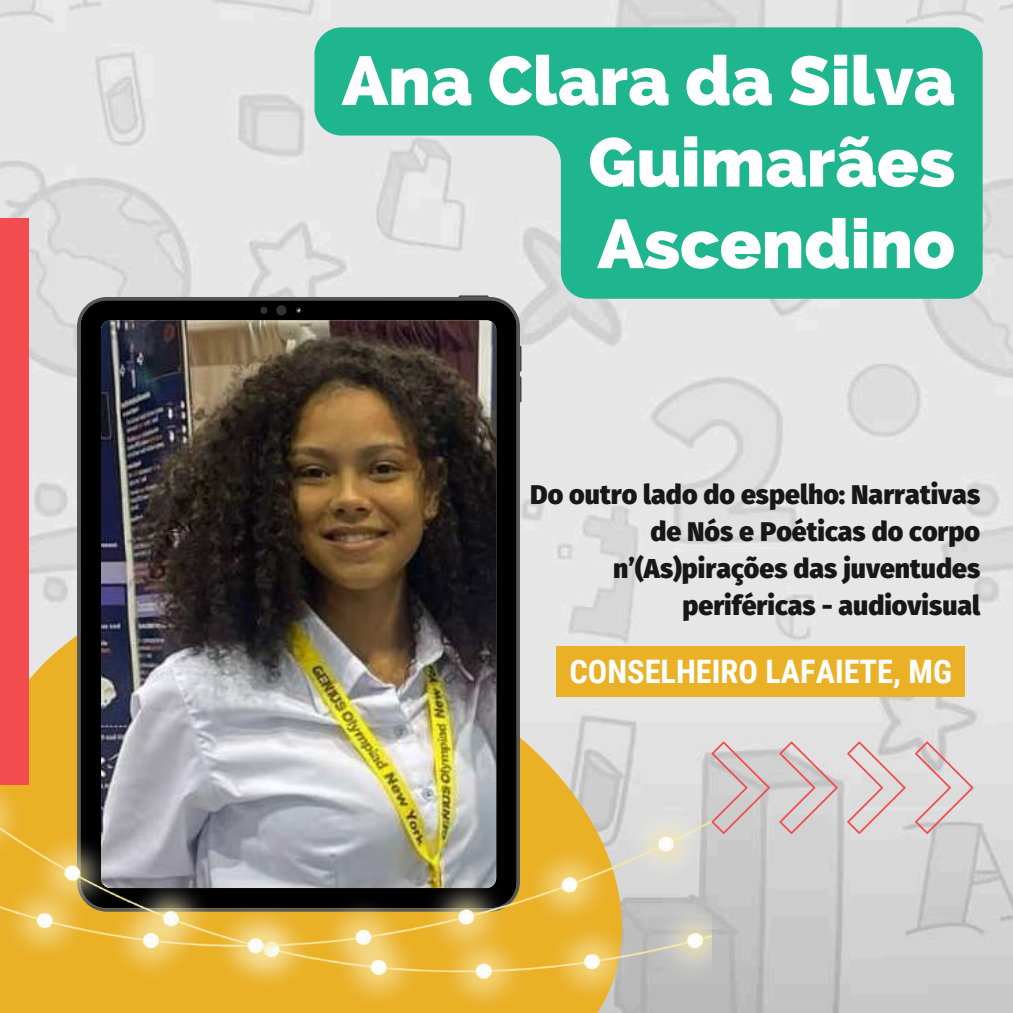
<style>
.page{position:relative;width:1013px;height:1013px;background:#fff}
.page>*{position:absolute;margin:0;border:0;box-sizing:border-box;transform-origin:0 0}
.t1{font:800 68.75px/81.5px "Raleway";color:#fff;text-align:justify}
.t2{font:700 32.38px "Roboto Condensed";color:#fff}
.t3{font:900 26.75px/36.9px "Fira Sans";color:#171717;text-align:right}
</style>
<div class="page">
<img style="left:0;top:0;width:1012px;height:1012px">
<svg style="left:29px;top:450px;width:682px;height:291px;background:#e3dfd5"></svg>
<svg style="left:77px;top:297px;width:443px;height:444px;background:#111"></svg>
<img style="left:101px;top:320px;width:395px;height:567px;border-radius:10px">
<div style="left:260px;top:307px;width:7px;height:7px;background:#333;border-radius:50%"></div>
<div style="left:276px;top:305px;width:10px;height:10px;background:#333;border-radius:50%"></div>
<svg style="left:296px;top:307px;width:5px;height:6px"></svg>
<svg style="left:520px;top:345px;width:1px;height:57px"></svg>
<div style="left:0;top:219px;width:29px;height:566px;background:#f24c4e"></div>
<img style="left:0;top:741px;width:711px;height:271px">
<svg style="left:915px;top:741px;width:58px;height:93px;background:#dbcdce"></svg>
<svg style="left:847px;top:741px;width:58px;height:93px;background:#ded0d0"></svg>
<svg style="left:779px;top:741px;width:58px;height:93px;background:#d7c9c9"></svg>
<svg style="left:711px;top:741px;width:59px;height:93px;background:#d1c4c4"></svg>
<svg style="left:314px;top:27px;width:668px;height:272px;background:#4bbfa1"></svg>
<div style="left:556px;top:646px;width:408px;height:51px;background:#eab126"></div>
<h1 class="t1" style="left:588px;top:40px;width:368px;text-indent:-246px">Ana Clara da Silva Guimarães Ascendino</h1>
<p class="t3" style="left:530px;top:476px;width:451px">Do outro lado do espelho: Narrativas de Nós e Poéticas do corpo n’(As)pirações das juventudes periféricas - audiovisual</p>
<p class="t2" style="left:569px;top:652px;width:384px">CONSELHEIRO LAFAIETE, MG</p>
</div>
